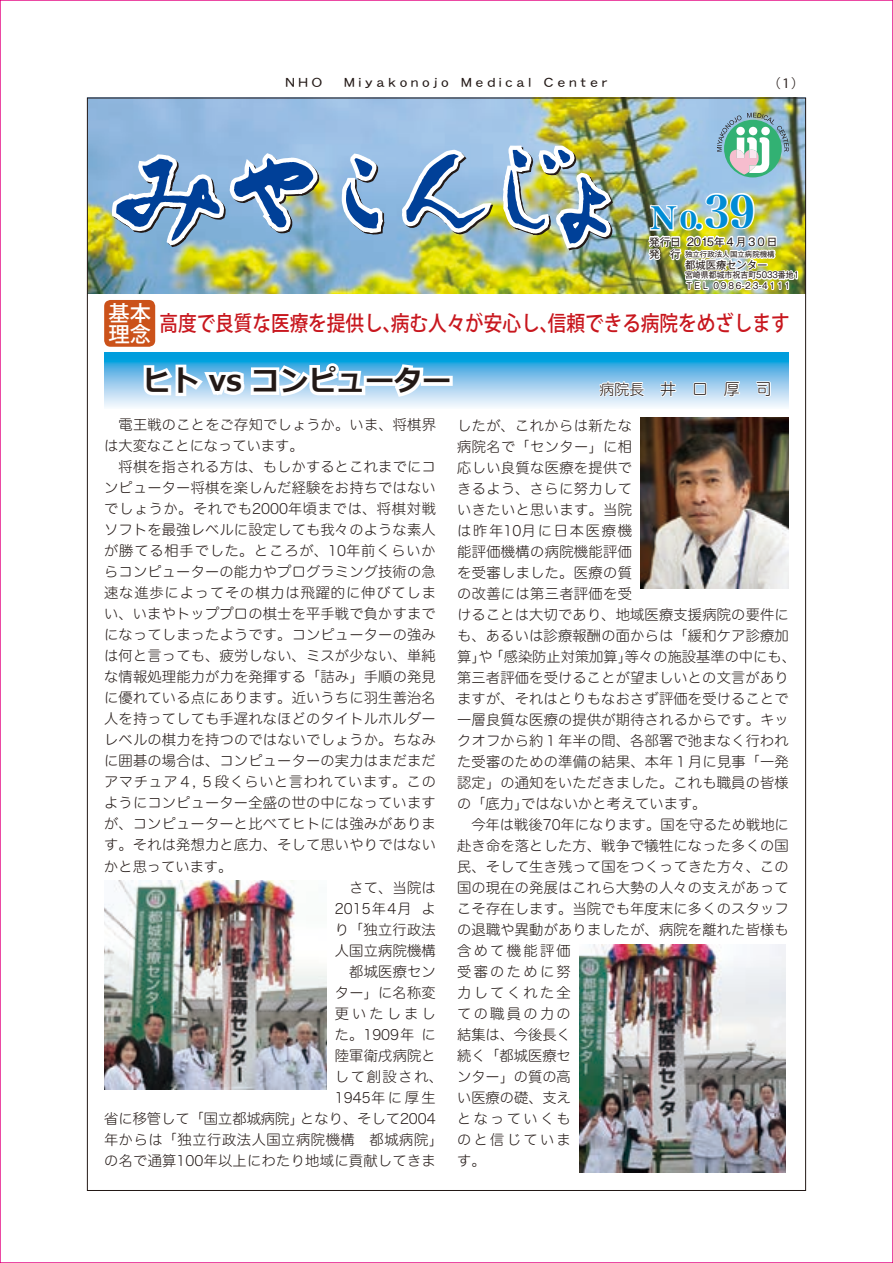
<style>
.page{position:relative;width:893px;height:1263px;background:#fff}
.page>*{position:absolute;margin:0;border:0;box-sizing:border-box;transform-origin:0 0}
.t1{font:29.7px "Hira Min Std W8";color:#008cd6;scale:1.06 1}
.t2{font:700 28.5px "Meiryo";color:#231916}
.t3{font:500 21.3px "Koz Go Pro";color:#c8171e;scale:.88 1}
.t4{font:500 21.3px/21.3px "Koz Go Pro";color:#fff}
.t5{font:15.9px "Hira Maru Std W2";color:#231916}
.t6{font:14.25px/21px "Hira Maru Std W2";letter-spacing:.015em;color:#231916}
.t7{font:14.25px "Hira Maru Std W2";letter-spacing:.04em;color:#231916}
.t8{font:14.25px "Hira Maru Std W2";letter-spacing:.06em;color:#231916}
.t9{font:14.25px "Hira Maru Std W2";letter-spacing:.045em;color:#231916}
.t10{font:12.75px "Koz Go Pro";color:#231916;scale:1.1 1}
.t11{font:12.6px "DFHS Gothic W5 MP RKSJ H";letter-spacing:.3em;color:#231916;scale:1.11 1}
.t12{font:10.65px "Gothic MB101 Pr 6";letter-spacing:-.16em;color:#231916}
.t13{font:10.65px "Gothic MB101 Pr 6";color:#231916}
.t14{font:8.55px/10.5px "Gothic MB101 Pr 6";color:#231916;scale:.93 1}
.t15{font:7.5px "Gothic MB101 Pr 6";color:#231916}
.s1{font-size:32.4px}
.s2{font-size:42.75px}
.s3{font-size:10.65px}
.s4{font-size:14.85px}
</style>
<div class="page">
<img style="left:89px;top:100px;width:715px;height:193px">
<img style="left:645px;top:192px;width:154px;height:102px">
<svg style="left:326px;top:150px;width:71px;height:94px;background:#93bada"></svg>
<svg style="left:336px;top:140px;width:53px;height:100px;background:#8cafd6"></svg>
<img style="left:397px;top:140px;width:218px;height:113px">
<svg style="left:109px;top:140px;width:217px;height:113px;background:#81a6c6"></svg>
<div style="left:104px;top:300px;width:51px;height:47px;background:#cb521a;border-radius:6px"></div>
<svg style="left:104px;top:353px;width:685px;height:54px;background:#7cc5eb"></svg>
<svg style="left:140px;top:358px;width:228px;height:47px"></svg>
<svg style="left:385px;top:361px;width:42px;height:39px"></svg>
<svg style="left:598px;top:353px;width:47px;height:46px"></svg>
<svg style="left:659px;top:380px;width:18px;height:18px"></svg>
<svg style="left:692px;top:381px;width:16px;height:16px"></svg>
<svg style="left:723px;top:380px;width:18px;height:18px"></svg>
<svg style="left:755px;top:380px;width:17px;height:18px"></svg>
<svg style="left:717px;top:113px;width:72px;height:62px;background:#90bfb9"></svg>
<img style="left:104px;top:880px;width:222px;height:210px">
<img style="left:579px;top:944px;width:207px;height:228px">
<img style="left:640px;top:418px;width:149px;height:170px">
<p class="t11" style="left:286px;top:76px;width:291px">NHO　Miyakonojo Medical Center</p>
<p class="t10" style="left:767px;top:75px;width:36px">（1）</p>
<h1 class="t1" style="left:648px;top:196px;width:103px">Ｎ<span class="s1">o</span>.<span class="s2">39</span></h1>
<p class="t12" style="left:649px;top:233px;width:130px">発行日 ２０１5年 4 月 3 0 日</p>
<p class="t15" style="left:649px;top:248px;width:127px"><span class="s3">発　行</span>独立行政法人国立病院機構</p>
<p class="t13" style="left:685px;top:256px;width:84px">都城医療センター</p>
<p class="t14" style="left:685px;top:269px;width:124px">宮崎県都城市祝吉町5033番地1<br>ＴＥＬ０９８６-２３-４１１１</p>
<h3 class="t3" style="left:159px;top:310px;width:718px">高度で良質な医療を提供し、病む人々が安心し、信頼できる病院をめざします</h3>
<h3 class="t4" style="left:108px;top:303px;width:44px">基本理念</h3>
<h2 class="t2" style="left:142px;top:361px;width:310px">ヒト vs コンピューター</h2>
<p class="t6" style="left:104px;top:414px;width:333px">　電王戦のことをご存知でしょうか。いま、将棋界</p>
<p class="t6" style="left:104px;top:435px;width:201px">は大変なことになっています。</p>
<p class="t6" style="left:104px;top:456px;width:333px">　将棋を指される方は、もしかするとこれまでにコ</p>
<p class="t6" style="left:104px;top:477px;width:333px">ンピューター将棋を楽しんだ経験をお持ちではない</p>
<p class="t9" style="left:104px;top:499px;width:333px">でしょうか。それでも2000年頃までは、将棋対戦</p>
<p class="t6" style="left:104px;top:519px;width:333px">ソフトを最強レベルに設定しても我々のような素人</p>
<p class="t8" style="left:104px;top:541px;width:333px">が勝てる相手でした。ところが、10年前くらいか</p>
<p class="t6" style="left:104px;top:561px;width:333px">らコンピューターの能力やプログラミング技術の急</p>
<p class="t8" style="left:104px;top:583px;width:333px">速な進歩によってその棋力は飛躍的に伸びてしま</p>
<p class="t6" style="left:104px;top:603px;width:333px">い、いまやトッププロの棋士を平手戦で負かすまで</p>
<p class="t6" style="left:104px;top:624px;width:333px">になってしまったようです。コンピューターの強み</p>
<p class="t6" style="left:104px;top:645px;width:333px">は何と言っても、疲労しない、ミスが少ない、単純</p>
<p class="t6" style="left:104px;top:666px;width:333px">な情報処理能力が力を発揮する「詰み」手順の発見</p>
<p class="t6" style="left:104px;top:687px;width:333px">に優れている点にあります。近いうちに羽生善治名</p>
<p class="t6" style="left:104px;top:708px;width:333px">人を持ってしても手遅れなほどのタイトルホルダー</p>
<p class="t6" style="left:104px;top:729px;width:333px">レベルの棋力を持つのではないでしょうか。ちなみ</p>
<p class="t6" style="left:104px;top:750px;width:333px">に囲碁の場合は、コンピューターの実力はまだまだ</p>
<p class="t7" style="left:104px;top:772px;width:333px">アマチュア４，５段くらいと言われています。この</p>
<p class="t6" style="left:104px;top:792px;width:333px">ようにコンピューター全盛の世の中になっています</p>
<p class="t6" style="left:104px;top:813px;width:333px">が、コンピューターと比べてヒトには強みがありま</p>
<p class="t6" style="left:104px;top:834px;width:333px">す。それは発想力と底力、そして思いやりではない</p>
<p class="t6" style="left:104px;top:855px;width:130px">かと思っています。</p>
<p class="t6" style="left:335px;top:876px;width:102px">　さて、当院は</p>
<p class="t9" style="left:335px;top:898px;width:102px">2015年4月 よ</p>
<p class="t6" style="left:335px;top:918px;width:102px">り「独立行政法</p>
<p class="t6" style="left:335px;top:939px;width:102px">人国立病院機構</p>
<p class="t6" style="left:335px;top:960px;width:102px">　都城医療セン</p>
<p class="t6" style="left:335px;top:981px;width:102px">ター」に名称変</p>
<p class="t6" style="left:335px;top:1002px;width:102px">更いたしまし</p>
<p class="t6" style="left:335px;top:1023px;width:102px">た。1909年に</p>
<p class="t6" style="left:335px;top:1044px;width:102px">陸軍衛戌病院と</p>
<p class="t6" style="left:335px;top:1065px;width:110px">して創設され、</p>
<p class="t6" style="left:335px;top:1086px;width:102px">1945年に厚生</p>
<p class="t6" style="left:104px;top:1107px;width:333px">省に移管して「国立都城病院」となり、そして2004</p>
<p class="t7" style="left:104px;top:1129px;width:340px">年からは「独立行政法人国立病院機構　都城病院」</p>
<p class="t6" style="left:104px;top:1149px;width:333px">の名で通算100年以上にわたり地域に貢献してきま</p>
<p class="t5" style="left:600px;top:377px;width:174px"><span class="s4">病院長</span>　井　口　厚　司</p>
<p class="t6" style="left:457px;top:414px;width:340px">したが、これからは新たな<br>病院名で「センター」に相<br>応しい良質な医療を提供で<br>きるよう、さらに努力して<br>いきたいと思います。当院<br>は昨年10月に日本医療機<br>能評価機構の病院機能評価<br>を受審しました。医療の質<br>の改善には第三者評価を受<br>けることは大切であり、地域医療支援病院の要件にも、あるいは診療報酬の面からは「緩和ケア診療加算」や「感染防止対策加算」等々の施設基準の中にも、第三者評価を受けることが望ましいとの文言がありますが、それはとりもなおさず評価を受けることで一層良質な医療の提供が期待されるからです。キックオフから約１年半の間、各部署で弛まなく行われた受審のための準備の結果、本年１月に見事「一発認定」の通知をいただきました。これも職員の皆様の「底力」ではないかと考えています。<br>　今年は戦後70年になります。国を守るため戦地に赴き命を落とした方、戦争で犠牲になった多くの国民、そして生き残って国をつくってきた方々、この国の現在の発展はこれら大勢の人々の支えがあってこそ存在します。当院でも年度末に多くのスタッフの退職や異動がありましたが、病院を離れた皆様も含めて機能評価<br>受審のために努<br>力してくれた全<br>ての職員の力の<br>結集は、今後長く<br>続く「都城医療セ<br>ンター」の質の高<br>い医療の礎、支え<br>となっていくも<br>のと信じていま<br>す。</p>
</div>
